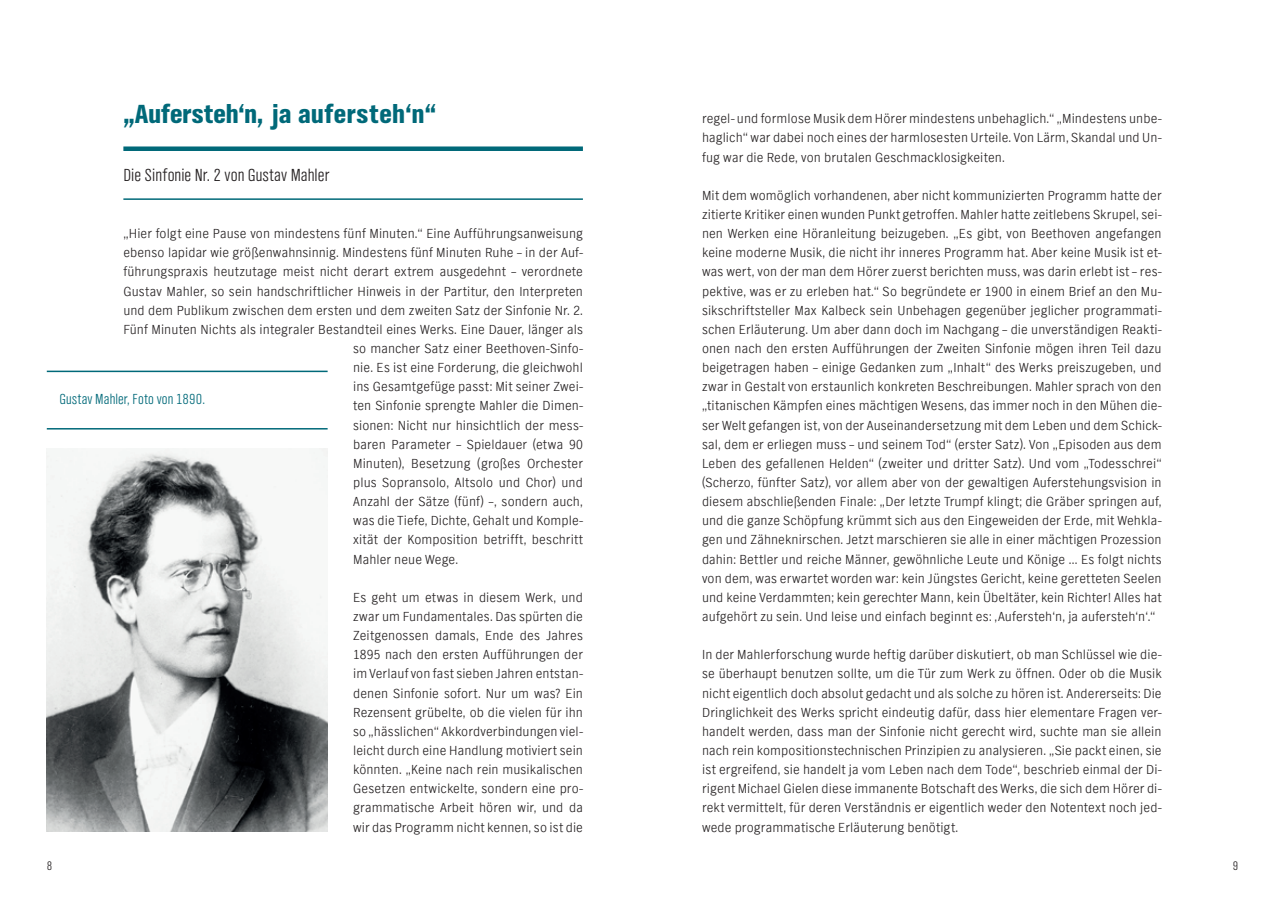
<style>
.page{position:relative;width:1285px;height:919px;background:#fff}
.page>*{position:absolute;margin:0;border:0;box-sizing:border-box;transform-origin:0 0}
.t1{font:900 27px "NDR Sans Cond";letter-spacing:.02em;color:#006979}
.t2{font:300 18px "NDR Sans Cond";letter-spacing:.005em;color:#231f20}
.t3{font:300 15px "NDR Sans Cond";letter-spacing:.01em;color:#006979}
.t4{font:300 13.5px/19.2px "NDR Sans";letter-spacing:.01em;color:#231f20;text-align:justify}
.t5{font:300 12.75px "NDR Sans Cond";color:#231f20}
</style>
<div class="page">
<img style="left:47px;top:448px;width:280px;height:383px">
<div style="left:123px;top:146px;width:460px;height:5px;background:#006979"></div>
<hr style="left:123px;top:198px;width:460px;height:2px;background:#006979">
<hr style="left:47px;top:370px;width:280px;height:2px;background:#006979">
<hr style="left:47px;top:428px;width:280px;height:1px;background:#006979">
<h1 class="t1" style="left:123px;top:97px;width:314px">„Aufersteh‘n, ja aufersteh‘n“</h1>
<h2 class="t2" style="left:123px;top:164px;width:207px">Die Sinfonie Nr. 2 von Gustav Mahler</h2>
<p class="t4" style="left:123px;top:224px;width:461px">„Hier folgt eine Pause von mindestens fünf Minuten.“ Eine Aufführungsanweisung</p>
<p class="t4" style="left:123px;top:243px;width:461px">ebenso lapidar wie größenwahnsinnig. Mindestens fünf Minuten Ruhe – in der Auf-</p>
<p class="t4" style="left:123px;top:262px;width:461px">führungspraxis heutzutage meist nicht derart extrem ausgedehnt – verordnete</p>
<p class="t4" style="left:123px;top:281px;width:461px">Gustav Mahler, so sein handschriftlicher Hinweis in der Partitur, den Interpreten</p>
<p class="t4" style="left:123px;top:300px;width:461px">und dem Publikum zwischen dem ersten und dem zweiten Satz der Sinfonie Nr. 2.</p>
<p class="t4" style="left:123px;top:319px;width:461px">Fünf Minuten Nichts als integraler Bestandteil eines Werks. Eine Dauer, länger als</p>
<p class="t4" style="left:353px;top:339px;width:231px">so mancher Satz einer Beethoven-Sinfo-</p>
<p class="t4" style="left:353px;top:358px;width:231px">nie. Es ist eine Forderung, die gleichwohl</p>
<p class="t4" style="left:353px;top:377px;width:231px">ins Gesamtgefüge passt: Mit seiner Zwei-</p>
<p class="t4" style="left:353px;top:396px;width:231px">ten Sinfonie sprengte Mahler die Dimen-</p>
<p class="t4" style="left:353px;top:415px;width:231px">sionen: Nicht nur hinsichtlich der mess-</p>
<p class="t4" style="left:353px;top:434px;width:231px">baren Parameter – Spieldauer (etwa 90</p>
<p class="t4" style="left:353px;top:453px;width:231px">Minuten), Besetzung (großes Orchester</p>
<p class="t4" style="left:353px;top:472px;width:231px">plus Sopransolo, Altsolo und Chor) und</p>
<p class="t4" style="left:353px;top:492px;width:231px">Anzahl der Sätze (fünf) –, sondern auch,</p>
<p class="t4" style="left:353px;top:511px;width:231px">was die Tiefe, Dichte, Gehalt und Komple-</p>
<p class="t4" style="left:353px;top:530px;width:231px">xität der Komposition betrifft, beschritt</p>
<p class="t4" style="left:353px;top:549px;width:107px">Mahler neue Wege.</p>
<p class="t4" style="left:353px;top:587px;width:231px">Es geht um etwas in diesem Werk, und zwar um Fundamentales. Das spürten die Zeitgenossen damals, Ende des Jahres 1895 nach den ersten Aufführungen der im Verlauf von fast sieben Jahren entstan&shy;denen Sinfonie sofort. Nur um was? Ein Rezensent grübelte, ob die vielen für ihn so „hässlichen“ Akkordverbindungen viel&shy;leicht durch eine Handlung motiviert sein könnten. „Keine nach rein musikalischen Gesetzen entwickelte, sondern eine pro&shy;grammatische Arbeit hören wir, und da wir das Programm nicht kennen, so ist die</p>
<p class="t3" style="left:60px;top:390px;width:147px">Gustav Mahler, Foto von 1890.</p>
<p class="t4" style="left:702px;top:109px;width:461px">regel- und formlose Musik dem Hörer mindestens unbehaglich.“ „Mindestens unbe&shy;haglich“ war dabei noch eines der harmlosesten Urteile. Von Lärm, Skandal und Un&shy;fug war die Rede, von brutalen Geschmacklosigkeiten.</p>
<p class="t4" style="left:702px;top:186px;width:461px">Mit dem womöglich vorhandenen, aber nicht kommunizierten Programm hatte der zitierte Kritiker einen wunden Punkt getroffen. Mahler hatte zeitlebens Skrupel, sei&shy;nen Werken eine Höranleitung beizugeben. „Es gibt, von Beethoven angefangen keine moderne Musik, die nicht ihr inneres Programm hat. Aber keine Musik ist et&shy;was wert, von der man dem Hörer zuerst berichten muss, was darin erlebt ist – res&shy;pektive, was er zu erleben hat.“ So begründete er 1900 in einem Brief an den Mu&shy;sikschriftsteller Max Kalbeck sein Unbehagen gegenüber jeglicher programmati&shy;schen Erläuterung. Um aber dann doch im Nachgang – die unverständigen Reakti&shy;onen nach den ersten Aufführungen der Zweiten Sinfonie mögen ihren Teil dazu beigetragen haben – einige Gedanken zum „Inhalt“ des Werks preiszugeben, und zwar in Gestalt von erstaunlich konkreten Beschreibungen. Mahler sprach von den „titanischen Kämpfen eines mächtigen Wesens, das immer noch in den Mühen die&shy;ser Welt gefangen ist, von der Auseinandersetzung mit dem Leben und dem Schick&shy;sal, dem er erliegen muss – und seinem Tod“ (erster Satz). Von „Episoden aus dem Leben des gefallenen Helden“ (zweiter und dritter Satz). Und vom „Todesschrei“ (Scherzo, fünfter Satz), vor allem aber von der gewaltigen Auferstehungsvision in diesem abschließenden Finale: „Der letzte Trumpf klingt; die Gräber springen auf, und die ganze Schöpfung krümmt sich aus den Eingeweiden der Erde, mit Wehkla&shy;gen und Zähneknirschen. Jetzt marschieren sie alle in einer mächtigen Prozession dahin: Bettler und reiche Männer, gewöhnliche Leute und Könige ... Es folgt nichts von dem, was erwartet worden war: kein Jüngstes Gericht, keine geretteten Seelen und keine Verdammten; kein gerechter Mann, kein Übeltäter, kein Richter! Alles hat aufgehört zu sein. Und leise und einfach beginnt es: ,Aufersteh‘n, ja aufersteh‘n‘.“</p>
<p class="t4" style="left:702px;top:645px;width:461px">In der Mahlerforschung wurde heftig darüber diskutiert, ob man Schlüssel wie die&shy;se überhaupt benutzen sollte, um die Tür zum Werk zu öffnen. Oder ob die Musik nicht eigentlich doch absolut gedacht und als solche zu hören ist. Andererseits: Die Dringlichkeit des Werks spricht eindeutig dafür, dass hier elementare Fragen ver&shy;handelt werden, dass man der Sinfonie nicht gerecht wird, suchte man sie allein nach rein kompositionstechnischen Prinzipien zu analysieren. „Sie packt einen, sie ist ergreifend, sie handelt ja vom Leben nach dem Tode“, beschrieb einmal der Di&shy;rigent Michael Gielen diese immanente Botschaft des Werks, die sich dem Hörer di&shy;rekt vermittelt, für deren Verständnis er eigentlich weder den Notentext noch jed&shy;wede programmatische Erläuterung benötigt.</p>
<p class="t5" style="left:47px;top:857px;width:7px">8</p>
<p class="t5" style="left:1232px;top:857px;width:7px">9</p>
</div>
